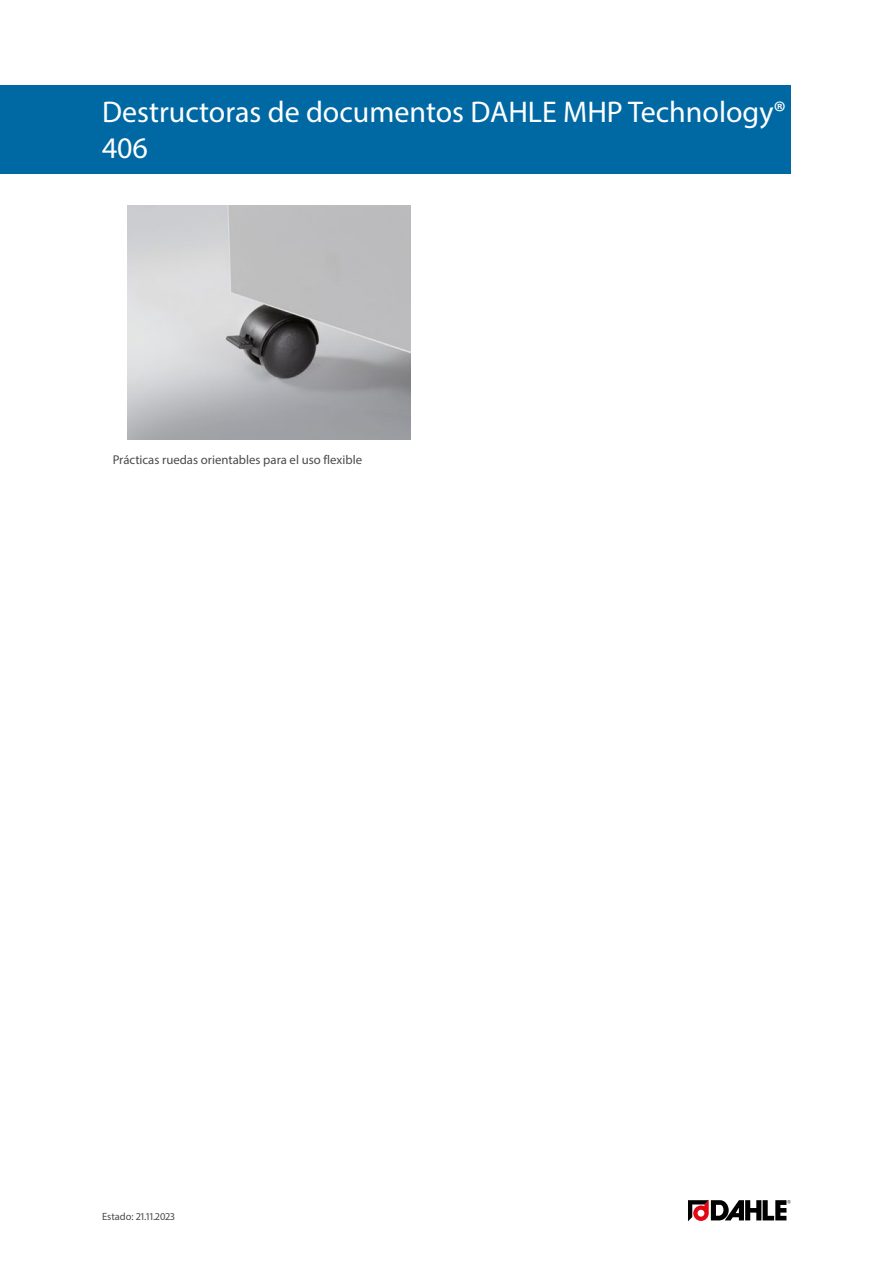
<style>
.page{position:relative;width:893px;height:1263px;background:#fff}
.page>*{position:absolute;margin:0;border:0;box-sizing:border-box;transform-origin:0 0}
.Produktname{font:30px/36px "Myriad Pro";color:#fff}
.Fliesstexte{font:12.75px "Myriad Pro";color:#4a4a49}
.t1{font:10.5px "Myriad Pro";color:#4a4a49}
</style>
<div class="page">
<img style="left:127px;top:205px;width:283px;height:234px">
<svg style="left:688px;top:1200px;width:103px;height:21px"></svg>
<div style="left:0;top:85px;width:791px;height:89px;background:#0069a4"></div>
<p class="Produktname" style="left:102px;top:94px;width:685px">Destructoras de documentos DAHLE MHP Technology®<br>406</p>
<p class="Fliesstexte" style="left:113px;top:452px;width:251px">Prácticas ruedas orientables para el uso flexible</p>
<p class="t1" style="left:102px;top:1210px;width:74px">Estado: 21.11.2023</p>
</div>
